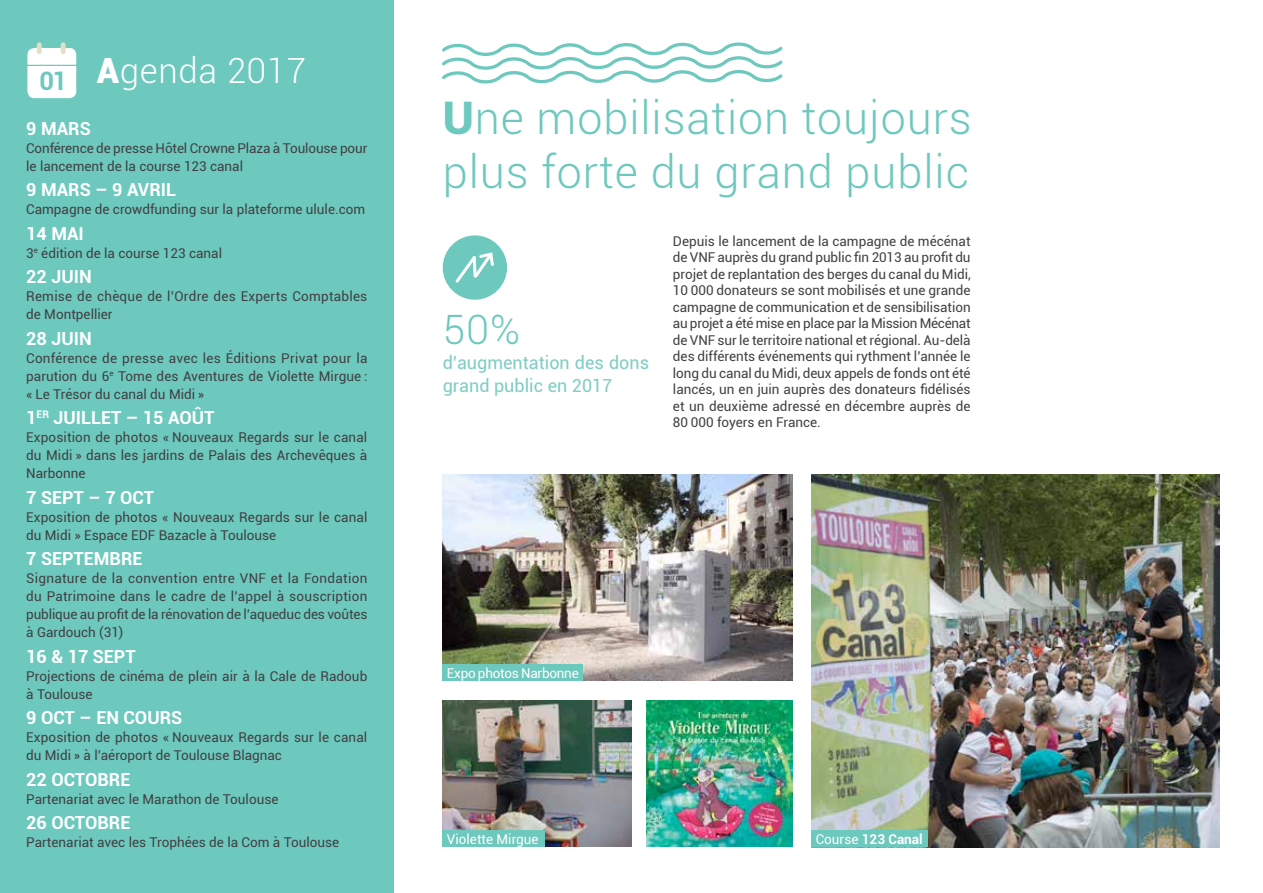
<style>
.page{position:relative;width:1263px;height:893px;background:#fff}
.page>*{position:absolute;margin:0;border:0;box-sizing:border-box;transform-origin:0 0}
.t1{font:300 45px/54px "Roboto";letter-spacing:.02em;color:#6dc8bd}
.t2{font:300 40.5px "Roboto";color:#6dc8bd}
.t3{font:300 34.8px "Roboto";letter-spacing:.02em;color:#fff}
.t4{font:700 18px "Roboto";color:#fff}
.t5{font:18px/22.5px "Roboto";color:#7dcdc3}
.t6{font:13.5px/18px "Roboto";color:#414042}
.t7{font:13.5px "Roboto";letter-spacing:-.02em;color:#fff}
.t8{font:700 13.5px "Roboto";color:#fff}
.t9{font:13.5px "Roboto";color:#fff}
.s1{font-weight:900}
.s2{font-weight:400}
</style>
<div class="page">
<div style="left:443px;top:235px;width:64px;height:65px;background:#6dc8bd;border-radius:50%"></div>
<svg style="left:455px;top:252px;width:39px;height:31px"></svg>
<img style="left:443px;top:474px;width:349px;height:207px">
<img style="left:811px;top:474px;width:409px;height:373px">
<img style="left:443px;top:701px;width:188px;height:146px">
<img style="left:646px;top:701px;width:146px;height:146px">
<div style="left:811px;top:830px;width:117px;height:17px;background:#6dc8bd"></div>
<div style="left:443px;top:664px;width:140px;height:17px;background:#6dc8bd"></div>
<div style="left:443px;top:830px;width:102px;height:17px;background:#6dc8bd"></div>
<svg style="left:442px;top:42px;width:341px;height:42px"></svg>
<div style="left:0;top:0;width:393px;height:893px;background:#6dc8bd"></div>
<div style="left:27px;top:48px;width:50px;height:51px;background:#fff;border-radius:8px"></div>
<div style="left:26px;top:47px;width:52px;height:52px;border:1px solid #6dc8bd;border-radius:8px"></div>
<svg style="left:26px;top:45px;width:52px;height:22px"></svg>
<h3 class="t3" style="left:40px;top:46px;width:268px"><sub>01</sub> <span class="s1">A</span>genda 2017</h3>
<h3 class="t4" style="left:26px;top:116px;width:66px">9 MARS</h3>
<p class="t6" style="left:26px;top:138px;width:343px">Conférence de presse Hôtel Crowne Plaza à Toulouse pour le lancement de la course 123 canal</p>
<h3 class="t4" style="left:26px;top:177px;width:151px">9 MARS – 9 AVRIL</h3>
<p class="t6" style="left:26px;top:200px;width:340px">Campagne de crowdfunding sur la plateforme ulule.com</p>
<h3 class="t4" style="left:26px;top:221px;width:59px">14 MAI</h3>
<p class="t6" style="left:26px;top:243px;width:197px">3<sup>e</sup> édition de la course 123 canal</p>
<h3 class="t4" style="left:26px;top:264px;width:67px">22 JUIN</h3>
<p class="t6" style="left:26px;top:287px;width:343px">Remise de chèque de l’Ordre des Experts Comptables de Montpellier</p>
<h3 class="t4" style="left:26px;top:326px;width:67px">28 JUIN</h3>
<p class="t6" style="left:26px;top:348px;width:343px;text-align:justify">Conférence de presse avec les Éditions Privat pour la parution du 6<sup>e</sup> Tome des Aventures de Violette Mirgue : « Le Trésor du canal du Midi »</p>
<h3 class="t4" style="left:26px;top:405px;width:190px">1<sup>ER</sup> JUILLET – 15 AOÛT</h3>
<p class="t6" style="left:26px;top:428px;width:343px;text-align:justify">Exposition de photos « Nouveaux Regards sur le canal du Midi » dans les jardins de Palais des Archevêques à Narbonne</p>
<h3 class="t4" style="left:26px;top:485px;width:129px">7 SEPT – 7 OCT</h3>
<p class="t6" style="left:26px;top:507px;width:343px">Exposition de photos « Nouveaux Regards sur le canal du Midi » Espace EDF Bazacle à Toulouse</p>
<h3 class="t4" style="left:26px;top:546px;width:118px">7 SEPTEMBRE</h3>
<p class="t6" style="left:26px;top:569px;width:343px;text-align:justify">Signature de la convention entre VNF et la Fondation du Patrimoine dans le cadre de l’appel à souscription publique au profit de la rénovation de l’aqueduc des voûtes à Gardouch (31)</p>
<h3 class="t4" style="left:26px;top:644px;width:111px">16 &amp; 17 SEPT</h3>
<p class="t6" style="left:26px;top:666px;width:343px">Projections de cinéma de plein air à la Cale de Radoub à Toulouse</p>
<h3 class="t4" style="left:26px;top:705px;width:158px">9 OCT – EN COURS</h3>
<p class="t6" style="left:26px;top:728px;width:343px">Exposition de photos « Nouveaux Regards sur le canal du Midi » à l’aéroport de Toulouse Blagnac</p>
<h3 class="t4" style="left:26px;top:767px;width:106px">22 OCTOBRE</h3>
<p class="t6" style="left:26px;top:789px;width:254px">Partenariat avec le Marathon de Toulouse</p>
<h3 class="t4" style="left:26px;top:810px;width:106px">26 OCTOBRE</h3>
<p class="t6" style="left:26px;top:833px;width:315px">Partenariat avec les Trophées de la Com à Toulouse</p>
<h1 class="t1" style="left:443px;top:90px;width:531px"><span class="s1">U</span>ne mobilisation toujours plus forte du grand public</h1>
<p class="t6" style="left:673px;top:232px;width:299px;line-height:16.5px;text-align:justify">Depuis le lancement de la campagne de mécénat de VNF auprès du grand public fin 2013 au profit du projet de replantation des berges du canal du Midi, 10 000 donateurs se sont mobilisés et une grande campagne de communication et de sensibilisation au projet a été mise en place par la Mission Mécénat de VNF sur le territoire national et régional. Au-delà des différents événements qui rythment l’année le long du canal du Midi, deux appels de fonds ont été lancés, un en juin auprès des donateurs fidélisés et un deuxième adressé en décembre auprès de 80 000 foyers en France.</p>
<h2 class="t2" style="left:443px;top:302px;width:79px">50%</h2>
<h3 class="t5" style="left:443px;top:351px;width:208px">d’augmentation des dons grand public en 2017</h3>
<p class="t7" style="left:447px;top:663px;width:133px">Expo photos Narbonne</p>
<p class="t9" style="left:447px;top:829px;width:93px">Violette Mirgue</p>
<p class="t8" style="left:816px;top:829px;width:109px"><span class="s2">Course</span> 123 CANAL</p>
</div>
